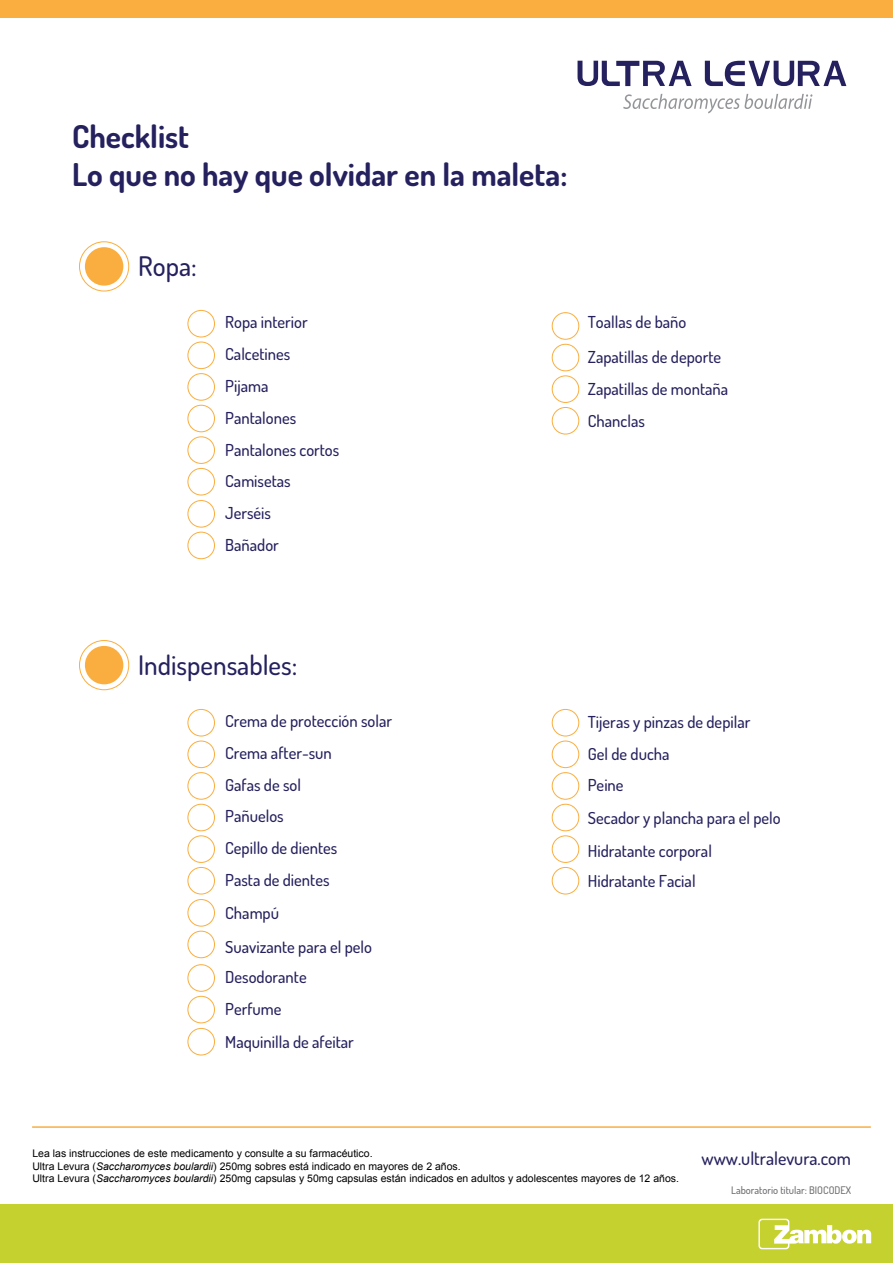
<style>
.page{position:relative;width:893px;height:1263px;background:#fff}
.page>*{position:absolute;margin:0;border:0;box-sizing:border-box;transform-origin:0 0}
.t1{font:700 31.5px/37.8px "Dosis";color:#25215e}
.t2{font:500 27px "Dosis";color:#25215e}
.t3{font:500 18px "Dosis";color:#25215e}
.t4{font:500 16.5px/31.8px "Dosis";color:#25215e}
.t5{font:10.5px/12.6px "Arial";color:#000}
.t6{font:500 10.5px "Dosis";color:#6d6e71}
.s1{font-style:italic}
</style>
<div class="page">
<div style="left:85px;top:247px;width:38px;height:39px;background:#faae40;border-radius:50%"></div>
<div style="left:79px;top:241px;width:50px;height:50px;border:1px solid #faae40;border-radius:50%"></div>
<div style="left:85px;top:646px;width:38px;height:38px;background:#faae40;border-radius:50%"></div>
<div style="left:79px;top:640px;width:50px;height:50px;border:1px solid #faae40;border-radius:50%"></div>
<div style="left:0;top:0;width:893px;height:18px;background:#faae40"></div>
<hr style="left:32px;top:1126px;width:839px;height:2px;background:#faae40">
<svg style="left:623px;top:94px;width:189px;height:19px"></svg>
<svg style="left:578px;top:61px;width:114px;height:25px"></svg>
<svg style="left:705px;top:61px;width:141px;height:25px"></svg>
<div style="left:0;top:1204px;width:893px;height:59px;background:#c4d12e"></div>
<svg style="left:758px;top:1219px;width:113px;height:30px"></svg>
<div style="left:188px;top:310px;width:27px;height:27px;border:1px solid #faae40;border-radius:50%"></div>
<div style="left:188px;top:342px;width:27px;height:27px;border:1px solid #faae40;border-radius:50%"></div>
<div style="left:188px;top:373px;width:27px;height:28px;border:1px solid #faae40;border-radius:50%"></div>
<div style="left:188px;top:405px;width:27px;height:27px;border:1px solid #faae40;border-radius:50%"></div>
<div style="left:188px;top:436px;width:27px;height:28px;border:1px solid #faae40;border-radius:50%"></div>
<div style="left:188px;top:468px;width:27px;height:27px;border:1px solid #faae40;border-radius:50%"></div>
<div style="left:188px;top:500px;width:27px;height:27px;border:1px solid #faae40;border-radius:50%"></div>
<div style="left:188px;top:532px;width:27px;height:27px;border:1px solid #faae40;border-radius:50%"></div>
<div style="left:552px;top:312px;width:27px;height:28px;border:1px solid #faae40;border-radius:50%"></div>
<div style="left:552px;top:344px;width:27px;height:27px;border:1px solid #faae40;border-radius:50%"></div>
<div style="left:552px;top:375px;width:27px;height:28px;border:1px solid #faae40;border-radius:50%"></div>
<div style="left:552px;top:407px;width:27px;height:27px;border:1px solid #faae40;border-radius:50%"></div>
<div style="left:188px;top:709px;width:27px;height:27px;border:1px solid #faae40;border-radius:50%"></div>
<div style="left:188px;top:741px;width:27px;height:27px;border:1px solid #faae40;border-radius:50%"></div>
<div style="left:188px;top:772px;width:27px;height:28px;border:1px solid #faae40;border-radius:50%"></div>
<div style="left:188px;top:804px;width:27px;height:27px;border:1px solid #faae40;border-radius:50%"></div>
<div style="left:188px;top:835px;width:27px;height:28px;border:1px solid #faae40;border-radius:50%"></div>
<div style="left:188px;top:867px;width:27px;height:27px;border:1px solid #faae40;border-radius:50%"></div>
<div style="left:188px;top:899px;width:27px;height:27px;border:1px solid #faae40;border-radius:50%"></div>
<div style="left:188px;top:931px;width:27px;height:27px;border:1px solid #faae40;border-radius:50%"></div>
<div style="left:188px;top:964px;width:27px;height:28px;border:1px solid #faae40;border-radius:50%"></div>
<div style="left:188px;top:996px;width:27px;height:27px;border:1px solid #faae40;border-radius:50%"></div>
<div style="left:188px;top:1028px;width:27px;height:27px;border:1px solid #faae40;border-radius:50%"></div>
<div style="left:552px;top:709px;width:27px;height:27px;border:1px solid #faae40;border-radius:50%"></div>
<div style="left:552px;top:741px;width:27px;height:27px;border:1px solid #faae40;border-radius:50%"></div>
<div style="left:552px;top:772px;width:27px;height:28px;border:1px solid #faae40;border-radius:50%"></div>
<div style="left:552px;top:804px;width:27px;height:27px;border:1px solid #faae40;border-radius:50%"></div>
<div style="left:552px;top:835px;width:27px;height:28px;border:1px solid #faae40;border-radius:50%"></div>
<div style="left:552px;top:867px;width:27px;height:27px;border:1px solid #faae40;border-radius:50%"></div>
<h1 class="t1" style="left:72px;top:117px;width:497px">Checklist<br>Lo que no hay que olvidar en la maleta:</h1>
<h2 class="t2" style="left:138px;top:249px;width:60px">Ropa:</h2>
<p class="t4" style="left:225px;top:306px;width:116px">Ropa interior<br>Calcetines<br>Pijama<br>Pantalones<br>Pantalones cortos<br>Camisetas<br>Jerséis<br>Bañador</p>
<p class="t4" style="left:588px;top:304px;width:135px;line-height:34.8px">Toallas de baño<br>Zapatillas de deporte</p>
<p class="t4" style="left:588px;top:372px;width:142px">Zapatillas de montaña<br>Chanclas</p>
<h2 class="t2" style="left:138px;top:647px;width:161px">Indispensables:</h2>
<p class="t4" style="left:225px;top:705px;width:168px">Crema de protección solar<br>Crema after-sun<br>Gafas de sol<br>Pañuelos<br>Cepillo de dientes<br>Pasta de dientes</p>
<p class="t4" style="left:225px;top:896px;width:148px;line-height:33.3px">Champú<br>Suavizante para el pelo</p>
<p class="t4" style="left:225px;top:960px;width:83px">Desodorante<br>Perfume</p>
<p class="t4" style="left:225px;top:1026px;width:130px">Maquinilla de afeitar</p>
<p class="t4" style="left:588px;top:706px;width:164px">Tijeras y pinzas de depilar<br>Gel de ducha</p>
<p class="t4" style="left:588px;top:767px;width:194px;line-height:33.3px">Peine<br>Secador y plancha para el pelo<br>Hidratante corporal</p>
<p class="t4" style="left:588px;top:865px;width:109px">Hidratante Facial</p>
<p class="t5" style="left:32px;top:1147px;width:648px">Lea las instrucciones de este medicamento y consulte a su farmacéutico.<br>Ultra Levura (<span class="s1">Saccharomyces boulardii</span>) 250mg sobres está indicado en mayores de 2 años.<br>Ultra Levura (<span class="s1">Saccharomyces boulardii</span>) 250mg capsulas y 50mg capsulas están indicados en adultos y adolescentes mayores de 12 años.</p>
<p class="t3" style="left:702px;top:1146px;width:151px">www.ultralevura.com</p>
<p class="t6" style="left:731px;top:1183px;width:122px">Laboratorio titular: BIOCODEX</p>
</div>
